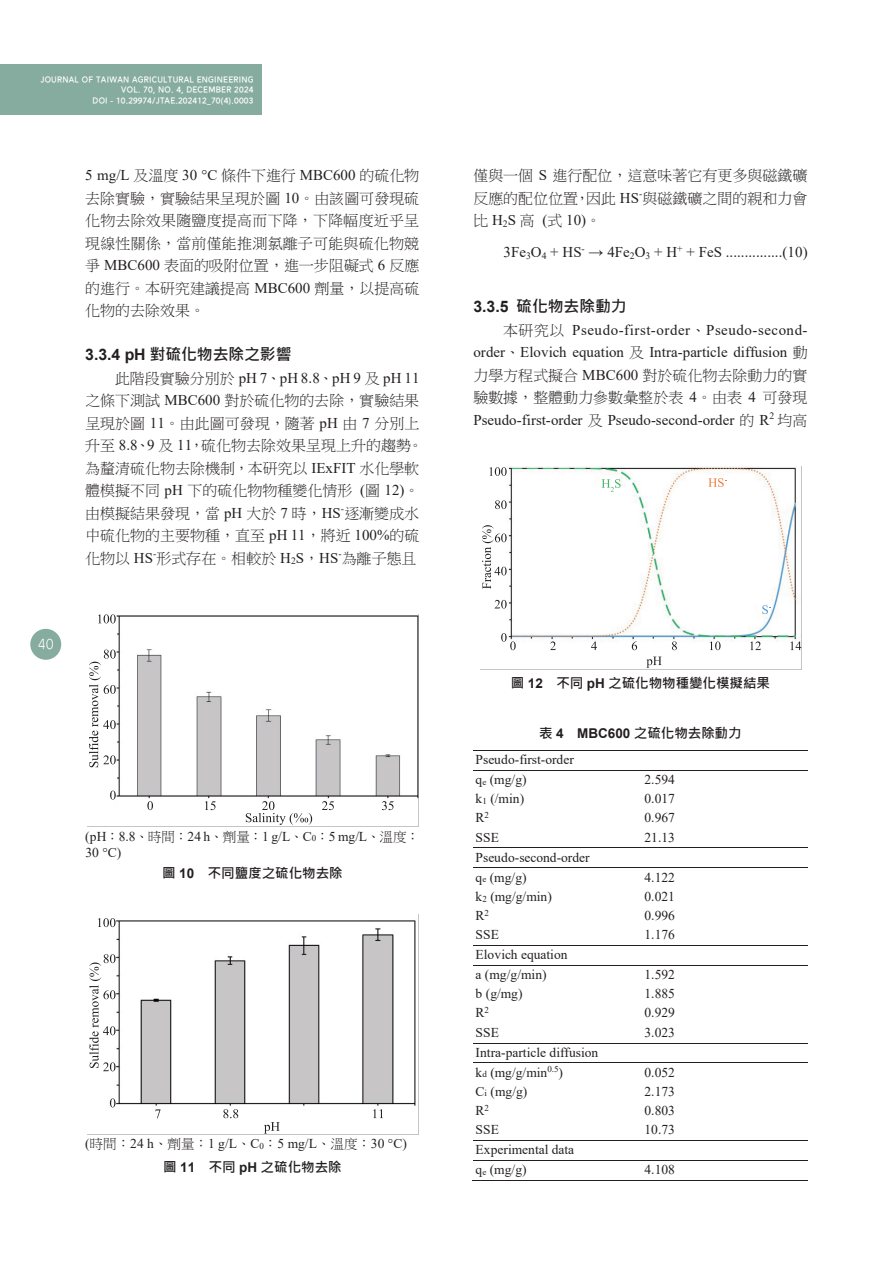
<style>
.page{position:relative;width:893px;height:1263px;background:#fff}
.page>*{position:absolute;margin:0;border:0;box-sizing:border-box;transform-origin:0 0}
.t1{font:300 18px "Alesand";color:#fff}
.t2{font:700 15.9px "Microsoft Jheng Hei";color:#231f20}
.t3{font:15px/22.5px "P Ming Li U";color:#231f20}
.t4{font:15px/32.2px "Times New Roman";letter-spacing:.005em;color:#231f20}
.t5{font:13.5px/20px "Times New Roman";color:#231f20}
.t6{font:700 13.5px "Microsoft Jheng Hei";color:#231f20}
.t7{font:700 10.5px/10.5px "Alesand";letter-spacing:.025em;color:#fff}
.s1{font-family:"P Ming Li U"}
.s2{font-family:"Times New Roman"}
.s3{font-family:"Arial"}
.s4{font-size:9px}
</style>
<div class="page">
<div style="left:30px;top:629px;width:31px;height:31px;background:#86ac9f;border-radius:50%"></div>
<div style="left:0;top:65px;width:262px;height:50px;background:#86ac9f"></div>
<hr style="left:473px;top:750px;width:334px;height:1px;background:#231f20">
<hr style="left:473px;top:770px;width:169px;height:1px;background:#231f20">
<hr style="left:643px;top:770px;width:164px;height:1px;background:#231f20">
<hr style="left:473px;top:847px;width:169px;height:1px;background:#231f20">
<hr style="left:643px;top:847px;width:164px;height:1px;background:#231f20">
<hr style="left:473px;top:867px;width:169px;height:1px;background:#231f20">
<hr style="left:643px;top:867px;width:164px;height:1px;background:#231f20">
<hr style="left:473px;top:945px;width:169px;height:1px;background:#231f20">
<hr style="left:643px;top:945px;width:164px;height:1px;background:#231f20">
<hr style="left:473px;top:965px;width:169px;height:1px;background:#231f20">
<hr style="left:643px;top:965px;width:164px;height:1px;background:#231f20">
<hr style="left:473px;top:1043px;width:169px;height:1px;background:#231f20">
<hr style="left:643px;top:1043px;width:164px;height:1px;background:#231f20">
<hr style="left:473px;top:1062px;width:169px;height:1px;background:#231f20">
<hr style="left:643px;top:1062px;width:164px;height:1px;background:#231f20">
<hr style="left:473px;top:1140px;width:169px;height:1px;background:#231f20">
<hr style="left:643px;top:1140px;width:164px;height:1px;background:#231f20">
<hr style="left:473px;top:1160px;width:169px;height:1px;background:#231f20">
<hr style="left:643px;top:1160px;width:164px;height:1px;background:#231f20">
<hr style="left:472px;top:1180px;width:170px;height:1px;background:#231f20">
<hr style="left:642px;top:1180px;width:165px;height:1px;background:#231f20">
<img style="left:90px;top:615px;width:328px;height:207px">
<svg style="left:98px;top:614px;width:18px;height:9px"></svg>
<svg style="left:110px;top:791px;width:6px;height:9px"></svg>
<svg style="left:147px;top:801px;width:6px;height:9px"></svg>
<svg style="left:205px;top:801px;width:11px;height:9px"></svg>
<svg style="left:322px;top:801px;width:12px;height:9px"></svg>
<svg style="left:382px;top:801px;width:12px;height:9px"></svg>
<svg style="left:89px;top:650px;width:27px;height:117px"></svg>
<svg style="left:246px;top:801px;width:66px;height:24px"></svg>
<img style="left:88px;top:920px;width:330px;height:215px">
<svg style="left:98px;top:918px;width:18px;height:9px"></svg>
<svg style="left:89px;top:954px;width:27px;height:117px"></svg>
<svg style="left:110px;top:1098px;width:6px;height:9px"></svg>
<svg style="left:155px;top:1109px;width:6px;height:9px"></svg>
<svg style="left:223px;top:1109px;width:15px;height:9px"></svg>
<svg style="left:264px;top:1122px;width:16px;height:11px"></svg>
<svg style="left:373px;top:1109px;width:10px;height:9px"></svg>
<img style="left:494px;top:467px;width:308px;height:202px">
<svg style="left:489px;top:467px;width:18px;height:9px"></svg>
<svg style="left:495px;top:500px;width:12px;height:9px"></svg>
<svg style="left:482px;top:525px;width:25px;height:64px"></svg>
<svg style="left:495px;top:600px;width:12px;height:9px"></svg>
<svg style="left:501px;top:633px;width:15px;height:17px"></svg>
<svg style="left:550px;top:641px;width:6px;height:9px"></svg>
<svg style="left:591px;top:641px;width:6px;height:9px"></svg>
<svg style="left:632px;top:641px;width:5px;height:9px"></svg>
<svg style="left:672px;top:641px;width:5px;height:9px"></svg>
<svg style="left:710px;top:641px;width:11px;height:9px"></svg>
<svg style="left:750px;top:641px;width:11px;height:9px"></svg>
<svg style="left:790px;top:641px;width:11px;height:9px"></svg>
<svg style="left:762px;top:605px;width:9px;height:9px"></svg>
<svg style="left:708px;top:478px;width:18px;height:9px"></svg>
<svg style="left:601px;top:479px;width:20px;height:13px"></svg>
<svg style="left:646px;top:657px;width:16px;height:11px"></svg>
<p class="t7" style="left:145px;top:74px;width:110px;text-indent:-105px">Journal of Taiwan Agricultural Engineering<br>Vol. 66, No. 2, JUNE</p>
<p class="t7" style="left:93px;top:85px;width:162px;text-align:right">Vol. 70, No. 4, December 2024<br>DOI - 10.29974/JTAE.202412_70(4).0003</p>
<p class="t7" style="left:249px;top:85px;width:6px">0</p>
<p class="t7" style="left:192px;top:95px;width:38px">006 66 2</p>
<p class="t1" style="left:38px;top:636px;width:18px">40</p>
<p class="t4" style="left:85px;top:159px;width:335px">5 mg/L <span class="s1">及溫度</span> 30 °C <span class="s1">條件下進行</span> MBC600 <span class="s1">的硫化物</span></p>
<p class="t3" style="left:85px;top:187px;width:336px;text-align:justify">去除實驗，實驗結果呈現於圖 <span class="s2">10</span>。由該圖可發現硫化物去除效果隨鹽度提高而下降，下降幅度近乎呈現線性關係，當前僅能推測氯離子可能與硫化物競爭 <span class="s2">MBC600</span> 表面的吸附位置，進一步阻礙式 <span class="s2">6</span> 反應的進行。本研究建議提高 <span class="s2">MBC600</span> 劑量，以提高硫化物的去除效果。</p>
<p class="t2" style="left:85px;top:344px;width:208px"><span class="s3">3.3.4 pH</span> 對硫化物去除之影響</p>
<p class="t4" style="left:115px;top:361px;width:306px"><span class="s1">此階段實驗分別於</span> pH 7<span class="s1">、</span>pH 8.8<span class="s1">、</span>pH 9 <span class="s1">及</span> pH 11</p>
<p class="t3" style="left:85px;top:389px;width:339px">之條下測試 <span class="s2">MBC600</span> 對於硫化物的去除，實驗結果呈現於圖 <span class="s2">11</span>。由此圖可發現，隨著 <span class="s2">pH</span> 由 <span class="s2">7</span> 分別上升至 <span class="s2">8.8</span>、<span class="s2">9</span> 及 <span class="s2">11</span>，硫化物去除效果呈現上升的趨勢。為釐清硫化物去除機制，本研究以 <span class="s2">IExFIT</span> 水化學軟體模擬不同 <span class="s2">pH</span> 下的硫化物物種變化情形 <span class="s2">(</span>圖 <span class="s2">12)</span>。由模擬結果發現，當 <span class="s2">pH</span> 大於 <span class="s2">7</span> 時，<span class="s2">HS</span><sup>-</sup>逐漸變成水中硫化物的主要物種，直至 <span class="s2">pH 11</span>，將近 <span class="s2">100%</span>的硫化物以 <span class="s2">HS</span><sup>-</sup>形式存在。相較於 <span class="s2">H</span><sub>2</sub><span class="s2">S</span>，<span class="s2">HS</span><sup>-</sup>為離子態且</p>
<p class="t5" style="left:85px;top:827px;width:336px;line-height:16.4px">(pH<span class="s1">：</span>8.8<span class="s1">、時間：</span>24 h<span class="s1">、劑量：</span>1 g/L<span class="s1">、</span>C<span class="s4">0</span><span class="s1">：</span>5 mg/L<span class="s1">、溫度：<br></span>30 °C)</p>
<p class="t6" style="left:162px;top:865px;width:182px">圖 <span class="s3">10</span> 不同鹽度之硫化物去除</p>
<p class="t5" style="left:85px;top:1133px;width:323px">(<span class="s1">時間：</span>24 h<span class="s1">、劑量：</span>1 g/L<span class="s1">、</span>C<span class="s4">0</span><span class="s1">：</span>5 mg/L<span class="s1">、溫度：</span>30 °C)</p>
<p class="t6" style="left:163px;top:1159px;width:180px">圖 <span class="s3">11</span> 不同 <span class="s3">pH</span> 之硫化物去除</p>
<p class="t3" style="left:473px;top:164px;width:335px">僅與一個 <span class="s2">S</span> 進行配位，這意味著它有更多與磁鐵礦反應的配位位置，因此 <span class="s2">HS</span><sup>-</sup>與磁鐵礦之間的親和力會</p>
<p class="t4" style="left:503px;top:204px;width:306px;text-indent:-30px"><span class="s1">比</span> H<sub>2</sub>S <span class="s1">高</span> (<span class="s1">式</span> 10)<span class="s1">。<br></span>3Fe<sub>3</sub>O<sub>4</sub> + HS<sup>-</sup> → 4Fe<sub>2</sub>O<sub>3</sub> + H<sup>+</sup> + FeS ...............(10)</p>
<p class="t2" style="left:473px;top:296px;width:155px"><span class="s3">3.3.5</span> 硫化物去除動力</p>
<p class="t4" style="left:473px;top:318px;width:336px;line-height:22.5px;text-align:right"><span class="s1">本研究以</span> Pseudo-first-order<span class="s1">、</span>Pseudo-second&shy;order<span class="s1">、</span>Elovich equation <span class="s1">及</span> Intra-particle diffusion <span class="s1">動</span></p>
<p class="t3" style="left:473px;top:364px;width:335px">力學方程式擬合 <span class="s2">MBC600</span> 對於硫化物去除動力的實驗數據，整體動力參數彙整於表 <span class="s2">4</span>。由表 <span class="s2">4</span> 可發現</p>
<p class="t4" style="left:473px;top:403px;width:335px">Pseudo-first-order <span class="s1">及</span> Pseudo-second-order <span class="s1">的</span> R<sup>2</sup> <span class="s1">均高</span></p>
<p class="t6" style="left:511px;top:674px;width:261px">圖 <span class="s3">12</span> 不同 <span class="s3">pH</span> 之硫化物物種變化模擬結果</p>
<p class="t6" style="left:539px;top:724px;width:204px">表 <span class="s3">4 MBC600</span> 之硫化物去除動力</p>
<p class="t5" style="left:476px;top:749px;width:100px">Pseudo-first-order q<span class="s4">e</span> (mg/g)</p>
<p class="t5" style="left:644px;top:769px;width:32px">2.594</p>
<p class="t5" style="left:476px;top:788px;width:50px">k<span class="s4">1</span> (/min)</p>
<p class="t5" style="left:644px;top:788px;width:32px">0.017</p>
<p class="t5" style="left:476px;top:807px;width:15px">R<sup>2</sup></p>
<p class="t5" style="left:644px;top:807px;width:32px">0.967</p>
<p class="t5" style="left:476px;top:827px;width:25px">SSE</p>
<p class="t5" style="left:644px;top:827px;width:32px">21.13</p>
<p class="t5" style="left:476px;top:847px;width:116px">Pseudo-second-order q<span class="s4">e</span> (mg/g)</p>
<p class="t5" style="left:644px;top:866px;width:32px">4.122</p>
<p class="t5" style="left:476px;top:886px;width:78px">k<span class="s4">2</span> (mg/g/min)</p>
<p class="t5" style="left:644px;top:886px;width:32px">0.021</p>
<p class="t5" style="left:476px;top:905px;width:15px">R<sup>2</sup></p>
<p class="t5" style="left:644px;top:905px;width:32px">0.996</p>
<p class="t5" style="left:476px;top:924px;width:25px">SSE</p>
<p class="t5" style="left:644px;top:924px;width:32px">1.176</p>
<p class="t5" style="left:476px;top:944px;width:93px">Elovich equation a (mg/g/min)</p>
<p class="t5" style="left:644px;top:964px;width:32px">1.592</p>
<p class="t5" style="left:476px;top:983px;width:48px">b (g/mg)</p>
<p class="t5" style="left:644px;top:983px;width:32px">1.885</p>
<p class="t5" style="left:476px;top:1002px;width:15px">R<sup>2</sup></p>
<p class="t5" style="left:644px;top:1002px;width:32px">0.929</p>
<p class="t5" style="left:476px;top:1022px;width:25px">SSE</p>
<p class="t5" style="left:644px;top:1022px;width:32px">3.023</p>
<p class="t5" style="left:476px;top:1042px;width:124px">Intra-particle diffusion k<span class="s4">d</span> (mg/g/min<sup>0.5</sup>)</p>
<p class="t5" style="left:644px;top:1062px;width:32px">0.052</p>
<p class="t5" style="left:476px;top:1081px;width:53px">C<span class="s4">i</span> (mg/g)</p>
<p class="t5" style="left:644px;top:1081px;width:32px">2.173</p>
<p class="t5" style="left:476px;top:1100px;width:15px">R<sup>2</sup></p>
<p class="t5" style="left:644px;top:1100px;width:32px">0.803</p>
<p class="t5" style="left:476px;top:1119px;width:25px">SSE</p>
<p class="t5" style="left:644px;top:1119px;width:32px">10.73</p>
<p class="t5" style="left:476px;top:1139px;width:100px">Experimental data q<span class="s4">e</span> (mg/g)</p>
<p class="t5" style="left:644px;top:1159px;width:32px">4.108</p>
</div>
